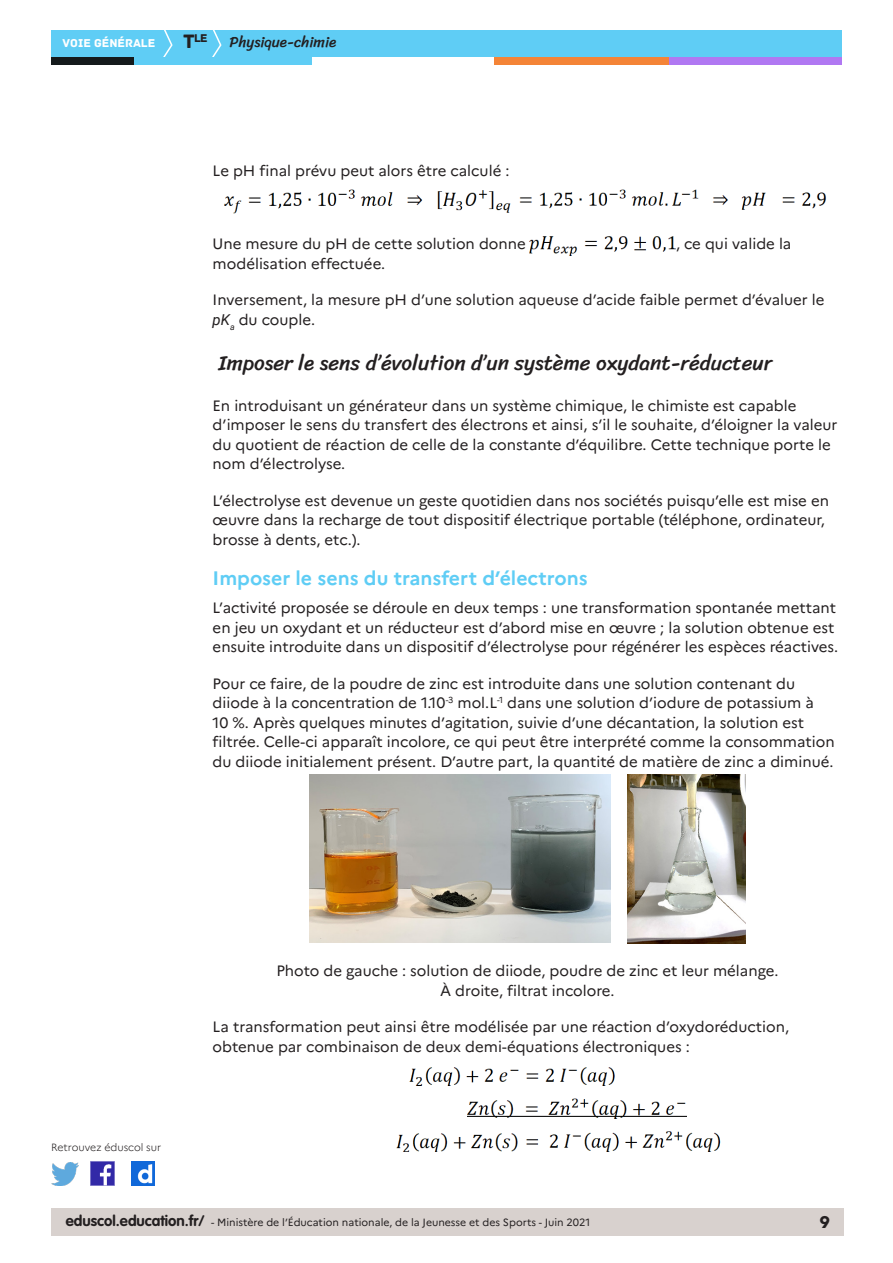
<style>
.page{position:relative;width:893px;height:1263px;background:#fff}
.page>*{position:absolute;margin:0;border:0;box-sizing:border-box;transform-origin:0 0}
._02_titre_1{font:21px "Sriracha";color:#231f20}
._03_titre_2{font:700 19.5px "Marianne";color:#5fcdf5}
.t1{font:18px "Archive";color:#231f20}
.Texte_courant{font:15px/19.5px "Marianne";color:#231f20}
.t2{font:15px "Sriracha";color:#231f20}
.t3{font:12px "Archive";color:#fff}
.t4{font:11.85px "Archive";color:#231f20}
.t5{font:10.5px "Marianne";color:#231f20}
.t6{font:300 10.5px "Marianne";color:#231f20}
.s1{font-size:20.4px}
.s2{font-family:"Roboto";font-style:italic}
.s3{font-family:"VAG Rounded Std";font-weight:700;font-size:15px}
</style>
<div class="page">
<div style="left:51px;top:1209px;width:792px;height:27px;background:#d8d1ce"></div>
<div style="left:51px;top:30px;width:791px;height:27px;background:#5fcdf5"></div>
<svg style="left:163px;top:30px;width:10px;height:27px"></svg>
<svg style="left:212px;top:30px;width:10px;height:27px"></svg>
<div style="left:133px;top:57px;width:179px;height:8px;background:#5fcdf5"></div>
<div style="left:51px;top:57px;width:82px;height:8px;background:#141a1c"></div>
<div style="left:667px;top:57px;width:175px;height:8px;background:#b078f2"></div>
<div style="left:494px;top:57px;width:175px;height:8px;background:#f48437"></div>
<img style="left:91px;top:1162px;width:23px;height:23px">
<img style="left:51px;top:1163px;width:28px;height:22px">
<img style="left:132px;top:1162px;width:22px;height:23px">
<img style="left:225px;top:189px;width:286px;height:25px">
<img style="left:519px;top:189px;width:247px;height:21px">
<img style="left:782px;top:192px;width:45px;height:17px">
<img style="left:530px;top:236px;width:146px;height:20px">
<img style="left:309px;top:775px;width:302px;height:168px">
<img style="left:627px;top:775px;width:119px;height:168px">
<img style="left:409px;top:1067px;width:206px;height:18px">
<img style="left:468px;top:1098px;width:218px;height:21px">
<img style="left:397px;top:1133px;width:121px;height:19px">
<img style="left:526px;top:1131px;width:195px;height:21px">
<p class="t4" style="left:183px;top:31px;width:26px"><span class="s1">T</span>le</p>
<p class="t3" style="left:63px;top:36px;width:94px">VOIE GÉNÉRALE</p>
<p class="t2" style="left:230px;top:33px;width:108px">Physique-chimie</p>
<p class="Texte_courant" style="left:213px;top:161px;width:298px">Le pH final prévu peut alors être calculé :</p>
<p class="Texte_courant" style="left:213px;top:234px;width:315px">Une mesure du pH de cette solution donne</p>
<p class="Texte_courant" style="left:676px;top:234px;width:117px">, ce qui valide la</p>
<p class="Texte_courant" style="left:213px;top:253px;width:174px">modélisation effectuée.</p>
<p class="Texte_courant" style="left:213px;top:290px;width:613px">Inversement, la mesure pH d’une solution aqueuse d’acide faible permet d’évaluer le <span class="s2">pK</span><sub>a</sub> du couple.</p>
<p class="_02_titre_1" style="left:219px;top:351px;width:555px">Imposer le sens d’évolution d’un système oxydant-réducteur</p>
<p class="Texte_courant" style="left:213px;top:396px;width:626px">En introduisant un générateur dans un système chimique, le chimiste est capable d’imposer le sens du transfert des électrons et ainsi, s’il le souhaite, d’éloigner la valeur du quotient de réaction de celle de la constante d’équilibre. Cette technique porte le nom d’électrolyse.</p>
<p class="Texte_courant" style="left:213px;top:491px;width:618px">L’électrolyse est devenue un geste quotidien dans nos sociétés puisqu’elle est mise en œuvre dans la recharge de tout dispositif électrique portable (téléphone, ordinateur, brosse à dents, etc.).</p>
<p class="_03_titre_2" style="left:213px;top:566px;width:377px">Imposer le sens du transfert d’électrons</p>
<p class="Texte_courant" style="left:213px;top:598px;width:627px">L’activité proposée se déroule en deux temps : une transformation spontanée mettant en jeu un oxydant et un réducteur est d’abord mise en œuvre ; la solution obtenue est ensuite introduite dans un dispositif d’électrolyse pour régénérer les espèces réactives.</p>
<p class="Texte_courant" style="left:213px;top:674px;width:624px">Pour ce faire, de la poudre de zinc est introduite dans une solution contenant du diiode à la concentration de 1.10<sup>-3</sup> mol.L<sup>-1</sup> dans une solution d’iodure de potassium à<br>10 %. Après quelques minutes d’agitation, suivie d’une décantation, la solution est filtrée. Celle-ci apparaît incolore, ce qui peut être interprété comme la consommation du diiode initialement présent. D’autre part, la quantité de matière de zinc a diminué.</p>
<p class="t6" style="left:51px;top:1141px;width:112px">Retrouvez éduscol sur</p>
<p class="Texte_courant" style="left:276px;top:961px;width:503px;text-align:center">Photo de gauche : solution de diiode, poudre de zinc et leur mélange.<br>À droite, filtrat incolore.</p>
<p class="Texte_courant" style="left:213px;top:1017px;width:578px">La transformation peut ainsi être modélisée par une réaction d’oxydoréduction, obtenue par combinaison de deux demi-équations électroniques :</p>
<p class="t5" style="left:66px;top:1216px;width:526px"><span class="s3">eduscol.education.fr/</span> - Ministère de l’Éducation nationale, de la Jeunesse et des Sports - Juin 2021</p>
<p class="t1" style="left:820px;top:1211px;width:12px">9</p>
</div>
